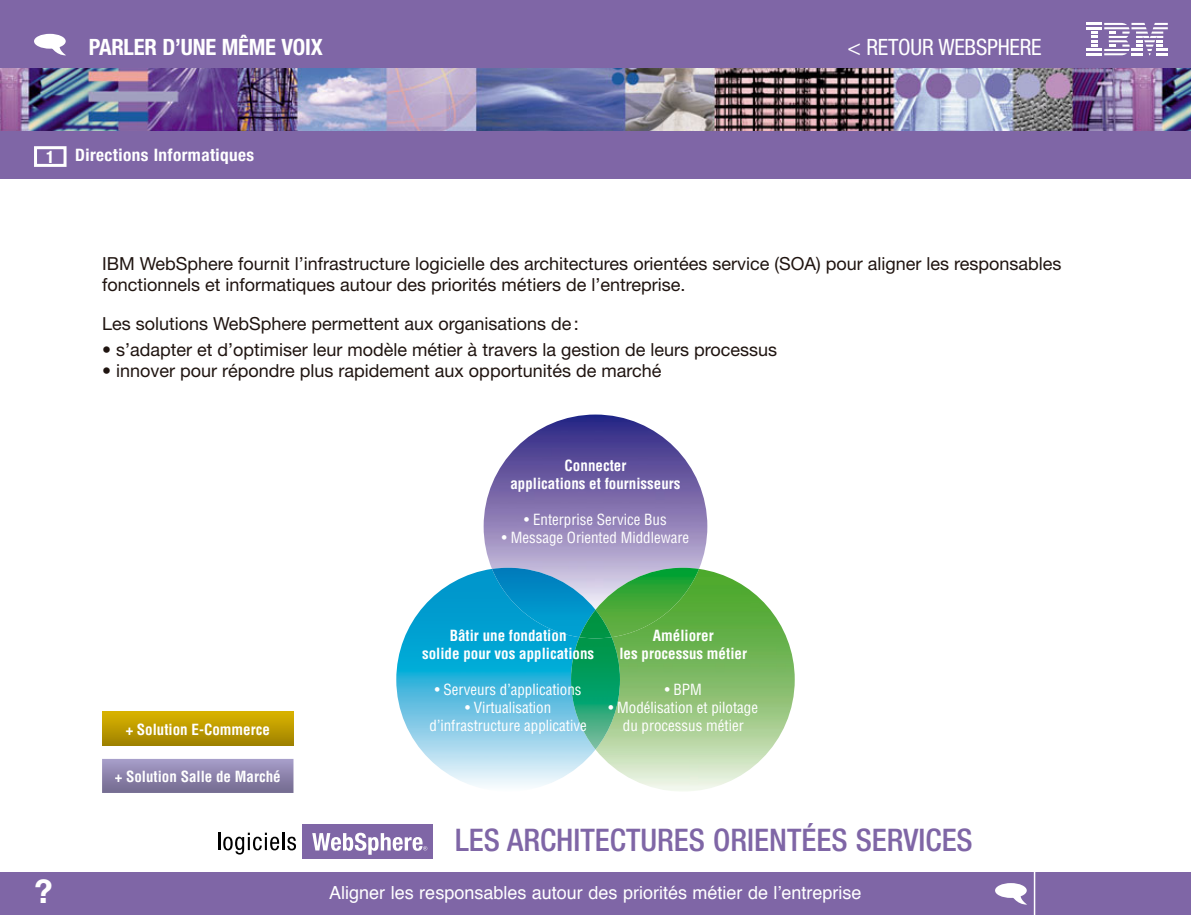
<style>
.page{position:relative;width:1191px;height:915px;background:#fff}
.page>*{position:absolute;margin:0;border:0;box-sizing:border-box;transform-origin:0 0}
.t1{font:700 32.55px "Helvetica Neue";color:#fff}
.t2{font:500 condensed 31.2px "Helvetica Neue";color:#7f66a6}
.t3{font:700 condensed 22.5px "Helvetica Neue";letter-spacing:-.01em;color:#fff}
.t4{font:condensed 22.5px "Helvetica Neue";letter-spacing:-.01em;color:#fff}
.t5{font:18px/21.6px "Helvetica Neue";color:#1f1410}
.t6{font:18px "Helvetica";color:#fff}
.t7{font:700 condensed 17.1px "Helvetica Neue";letter-spacing:.025em;color:#fff}
.t8{font:condensed 15px/18px "Helvetica";color:#fff;text-align:center}
.t9{font:700 condensed 15px/18px "Helvetica";color:#fff;text-align:center}
</style>
<div class="page">
<div style="left:0;top:0;width:1191px;height:179px;background:#7f66a6"></div>
<svg style="left:1086px;top:23px;width:81px;height:32px"></svg>
<div style="left:0;top:872px;width:1191px;height:42px;background:#7f66a6"></div>
<hr style="left:1033px;top:867px;width:2px;height:47px;background:#fff">
<div style="left:34px;top:34px;width:32px;height:15px;background:#fff;border-radius:50%"></div>
<svg style="left:49px;top:43px;width:17px;height:13px"></svg>
<img style="left:0;top:68px;width:1191px;height:62px">
<div style="left:34px;top:146px;width:33px;height:21px;border:3px solid #fff"></div>
<div style="left:995px;top:882px;width:31px;height:15px;background:#fff;border-radius:50%"></div>
<svg style="left:1010px;top:891px;width:17px;height:13px"></svg>
<div style="left:102px;top:711px;width:191px;height:34px;background:linear-gradient(to bottom,#dcb500,#a18400)"></div>
<svg style="left:102px;top:759px;width:191px;height:33px;background:#8e85ad"></svg>
<div style="left:115px;top:770px;width:165px;height:12px;background:#8b82aa"></div>
<img style="left:396px;top:570px;width:398px;height:221px">
<img style="left:483px;top:414px;width:224px;height:195px">
<img style="left:492px;top:567px;width:207px;height:70px">
<img style="left:571px;top:637px;width:49px;height:112px">
<img style="left:579px;top:609px;width:32px;height:29px">
<div style="left:302px;top:824px;width:130px;height:35px;background:#7f66a6"></div>
<svg style="left:218px;top:832px;width:78px;height:22px"></svg>
<svg style="left:312px;top:832px;width:115px;height:22px"></svg>
<p class="t3" style="left:89px;top:39px;width:235px">PARLER D’UNE MÊME VOIX</p>
<p class="t4" style="left:847px;top:39px;width:196px">&lt; RETOUR WEBSPHERE</p>
<p class="t7" style="left:46px;top:149px;width:210px">1 Directions Informatiques</p>
<p class="t5" style="left:102px;top:254px;width:961px">IBM WebSphere fournit l’infrastructure logicielle des architectures orientées service (SOA) pour aligner les responsables fonctionnels et informatiques autour des priorités métiers de l’entreprise.</p>
<p class="t5" style="left:102px;top:314px;width:478px">Les solutions WebSphere permettent aux organisations de :</p>
<p class="t5" style="left:102px;top:340px;width:676px">• s’adapter et d’optimiser leur modèle métier à travers la gestion de leurs processus</p>
<p class="t5" style="left:102px;top:362px;width:561px">• innover pour répondre plus rapidement aux opportunités de marché</p>
<p class="t1" style="left:35px;top:879px;width:20px">?</p>
<p class="t9" style="left:126px;top:721px;width:146px">+ Solution E-Commerce</p>
<p class="t9" style="left:115px;top:768px;width:167px">+ Solution Salle de Marché</p>
<p class="t9" style="left:510px;top:458px;width:171px">Connecter<br>applications et fournisseurs</p>
<p class="t8" style="left:524px;top:512px;width:144px">• Enterprise Service Bus</p>
<p class="t8" style="left:502px;top:530px;width:189px">• Message Oriented Middleware</p>
<p class="t9" style="left:422px;top:627px;width:174px">Bâtir une fondation<br>solide pour vos applications</p>
<p class="t8" style="left:435px;top:681px;width:148px">• Serveurs d’applications</p>
<p class="t8" style="left:429px;top:699px;width:159px">• Virtualisation d’infrastructure applicative</p>
<p class="t9" style="left:619px;top:627px;width:129px">Améliorer<br>les processus métier</p>
<p class="t8" style="left:664px;top:681px;width:39px">• BPM</p>
<p class="t8" style="left:608px;top:699px;width:151px">• Modélisation et pilotage du processus métier</p>
<p class="t2" style="left:455px;top:828px;width:519px">LES ARCHITECTURES ORIENTÉES SERVICES</p>
<p class="t6" style="left:329px;top:884px;width:534px">Aligner les responsables autour des priorités métier de l’entreprise</p>
</div>
